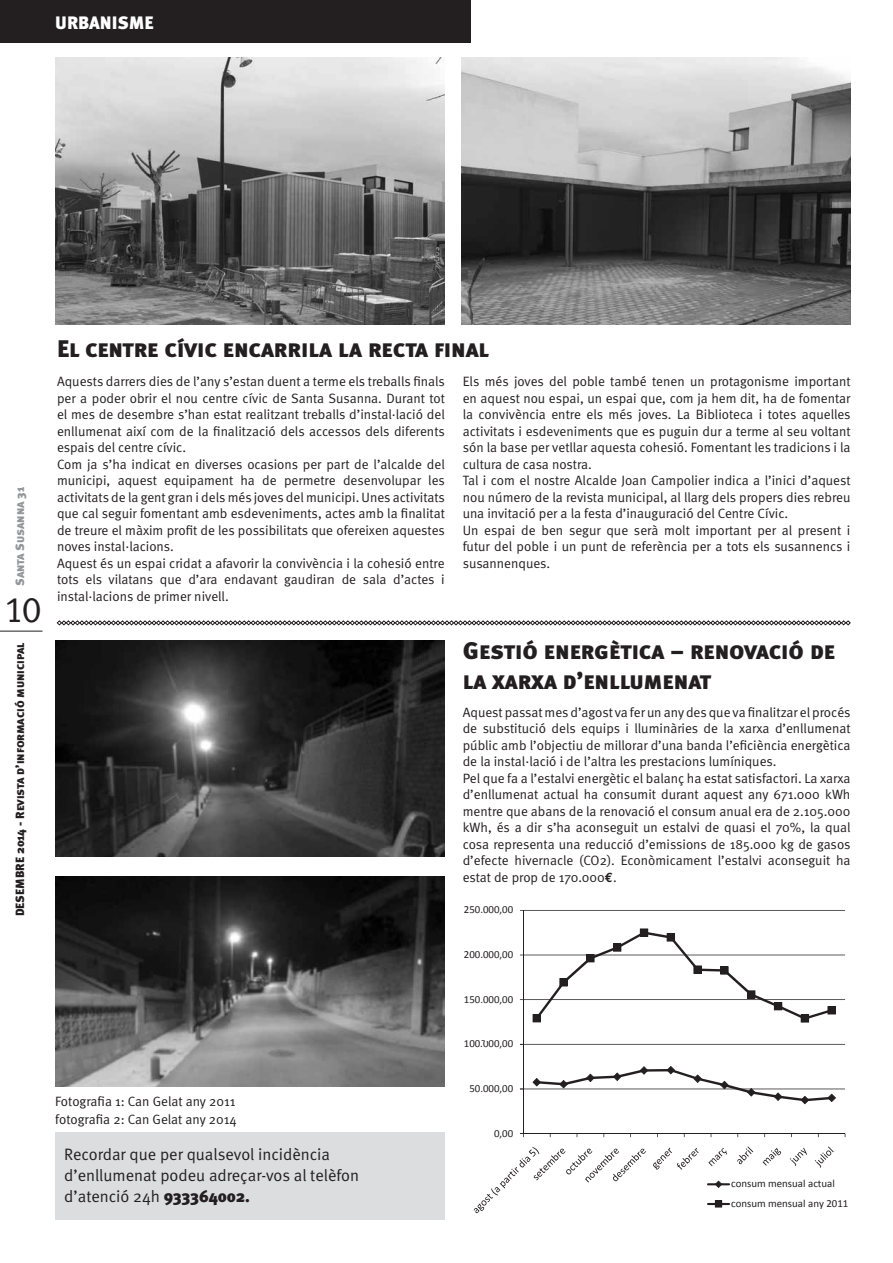
<style>
.page{position:relative;width:893px;height:1263px;background:#fff}
.page>*{position:absolute;margin:0;border:0;box-sizing:border-box;transform-origin:0 0}
.t1{font:36px "Meta Plus Normal Caps";color:#231f20}
.t2{font:24px/30px "Meta Black Caps";color:#231f20}
.t3{font:18px "Meta Black Caps";color:#fff}
.t4{font:16.5px/21px "Meta Normal";color:#231f20}
.t5{font:13.5px/16.5px "Meta Normal";color:#231f20}
.t6{font:12px "Meta Black Caps";color:#231f20}
.t7{font:12px "Meta Black Caps";letter-spacing:-.015em;color:#939598}
.t8{font:10.8px/19.6px "Calibri";color:#231f20}
.s1{font-family:"Meta Black Caps"}
.s2{font-family:"Euro Mono";font-weight:700}
</style>
<div class="page">
<div style="left:0;top:0;width:471px;height:43px;background:#231f20"></div>
<hr style="left:0;top:631px;width:43px;height:1px;background:#231f20">
<img style="left:55px;top:57px;width:390px;height:268px">
<img style="left:461px;top:57px;width:389px;height:268px">
<img style="left:55px;top:641px;width:390px;height:215px">
<img style="left:55px;top:876px;width:390px;height:210px">
<div style="left:55px;top:1132px;width:390px;height:88px;background:#dcdddf"></div>
<svg style="left:57px;top:620px;width:794px;height:5px"></svg>
<hr style="left:523px;top:910px;width:322px;height:1px;background:#231f20">
<hr style="left:523px;top:955px;width:322px;height:1px;background:#231f20">
<hr style="left:523px;top:999px;width:322px;height:1px;background:#231f20">
<svg style="left:533px;top:928px;width:303px;height:94px"></svg>
<hr style="left:523px;top:1044px;width:322px;height:1px;background:#231f20">
<hr style="left:523px;top:1088px;width:322px;height:1px;background:#231f20">
<hr style="left:523px;top:1041px;width:1px;height:92px;background:#231f20">
<hr style="left:523px;top:1133px;width:322px;height:1px;background:#231f20">
<svg style="left:533px;top:1066px;width:303px;height:38px"></svg>
<hr style="left:707px;top:1183px;width:23px;height:2px;background:#231f20">
<svg style="left:715px;top:1181px;width:7px;height:7px"></svg>
<hr style="left:707px;top:1203px;width:23px;height:2px;background:#231f20">
<svg style="left:715px;top:1200px;width:7px;height:7px"></svg>
<svg style="left:815px;top:1146px;width:19px;height:22px"></svg>
<svg style="left:790px;top:1148px;width:17px;height:18px"></svg>
<svg style="left:763px;top:1148px;width:18px;height:17px"></svg>
<svg style="left:737px;top:1146px;width:16px;height:18px"></svg>
<svg style="left:708px;top:1148px;width:19px;height:18px"></svg>
<svg style="left:653px;top:1148px;width:46px;height:21px"></svg>
<svg style="left:474px;top:1147px;width:172px;height:66px"></svg>
<hr style="left:523px;top:910px;width:1px;height:131px;background:#231f20">
<h3 class="t3" style="left:55px;top:12px;width:100px">URBANISME</h3>
<p class="t7" style="left:13px;top:586px;width:100px;rotate:-90deg">Santa Susanna 31</p>
<h1 class="t1" style="left:4px;top:588px;width:39px">10</h1>
<p class="t6" style="left:13px;top:916px;width:275px;rotate:-90deg">DESEMBRE 2014 - Revista d’informació municipal</p>
<h2 class="t2" style="left:57px;top:333px;width:434px">El centre cívic encarrila la recta final</h2>
<p class="t5" style="left:57px;top:373px;width:389px">Aquests darrers dies de l’any s’estan duent a terme els treballs finals per a poder obrir el nou centre cívic de Santa Susanna. Durant tot el mes de desembre s’han estat realitzant treballs d’instal·lació del enllumenat així com de la finalització dels accessos dels diferents espais del centre cívic.<br>Com ja s’ha indicat en diverses ocasions per part de l’alcalde del municipi, aquest equipament ha de permetre desenvolupar les activitats de la gent gran i dels més joves del municipi. Unes activitats que cal seguir fomentant amb esdeveniments, actes amb la finalitat de treure el màxim profit de les possibilitats que ofereixen aquestes noves instal·lacions.<br>Aquest és un espai cridat a afavorir la convivència i la cohesió entre tots els vilatans que d’ara endavant gaudiran de sala d’actes i instal·lacions de primer nivell.</p>
<p class="t5" style="left:55px;top:1092px;width:183px;line-height:18px">Fotografia 1: Can Gelat any 2011 fotografia 2: Can Gelat any 2014</p>
<p class="t4" style="left:64px;top:1143px;width:296px">Recordar que per qualsevol incidència d’enllumenat podeu adreçar-vos al telèfon d’atenció 24h <span class="s1">933364002.</span></p>
<p class="t5" style="left:463px;top:373px;width:389px">Els més joves del poble també tenen un protagonisme important en aquest nou espai, un espai que, com ja hem dit, ha de fomentar la convivència entre els més joves. La Biblioteca i totes aquelles activitats i esdeveniments que es puguin dur a terme al seu voltant són la base per vetllar aquesta cohesió. Fomentant les tradicions i la cultura de casa nostra.<br>Tal i com el nostre Alcalde Joan Campolier indica a l’inici d’aquest nou número de la revista municipal, al llarg dels propers dies rebreu una invitació per a la festa d’inauguració del Centre Cívic.<br>Un espai de ben segur que serà molt important per al present i futur del poble i un punt de referència per a tots els susannencs i susannenques.</p>
<h2 class="t2" style="left:463px;top:636px;width:374px">Gestió energètica – renovació de la xarxa d’enllumenat</h2>
<p class="t5" style="left:463px;top:704px;width:389px">Aquest passat mes d’agost va fer un any des que va finalitzar el procés de substitució dels equips i lluminàries de la xarxa d’enllumenat públic amb l’objectiu de millorar d’una banda l’eficiència energètica de la instal·lació i de l’altra les prestacions lumíniques.<br>Pel que fa a l’estalvi energètic el balanç ha estat satisfactori. La xarxa d’enllumenat actual ha consumit durant aquest any 671.000 kWh mentre que abans de la renovació el consum anual era de 2.105.000 kWh, és a dir s’ha aconseguit un estalvi de quasi el 70%, la qual cosa representa una reducció d’emissions de 185.000 kg de gasos d’efecte hivernacle (CO2). Econòmicament l’estalvi aconseguit ha estat de prop de 170.000<span class="s2">€</span>.</p>
<p class="t8" style="left:464px;top:900px;width:51px">250.000,00</p>
<p class="t8" style="left:464px;top:945px;width:51px">200.000,00</p>
<p class="t8" style="left:464px;top:989px;width:51px">150.000,00</p>
<p class="t8" style="left:464px;top:1034px;width:51px">100.000,00</p>
<p class="t8" style="left:480px;top:1034px;width:7px">0</p>
<p class="t8" style="left:469px;top:1079px;width:45px">50.000,00</p>
<p class="t8" style="left:494px;top:1123px;width:21px">0,00</p>
<p class="t8" style="left:731px;top:1174px;width:119px">consum mensual actual consum mensual any 2011</p>
</div>
